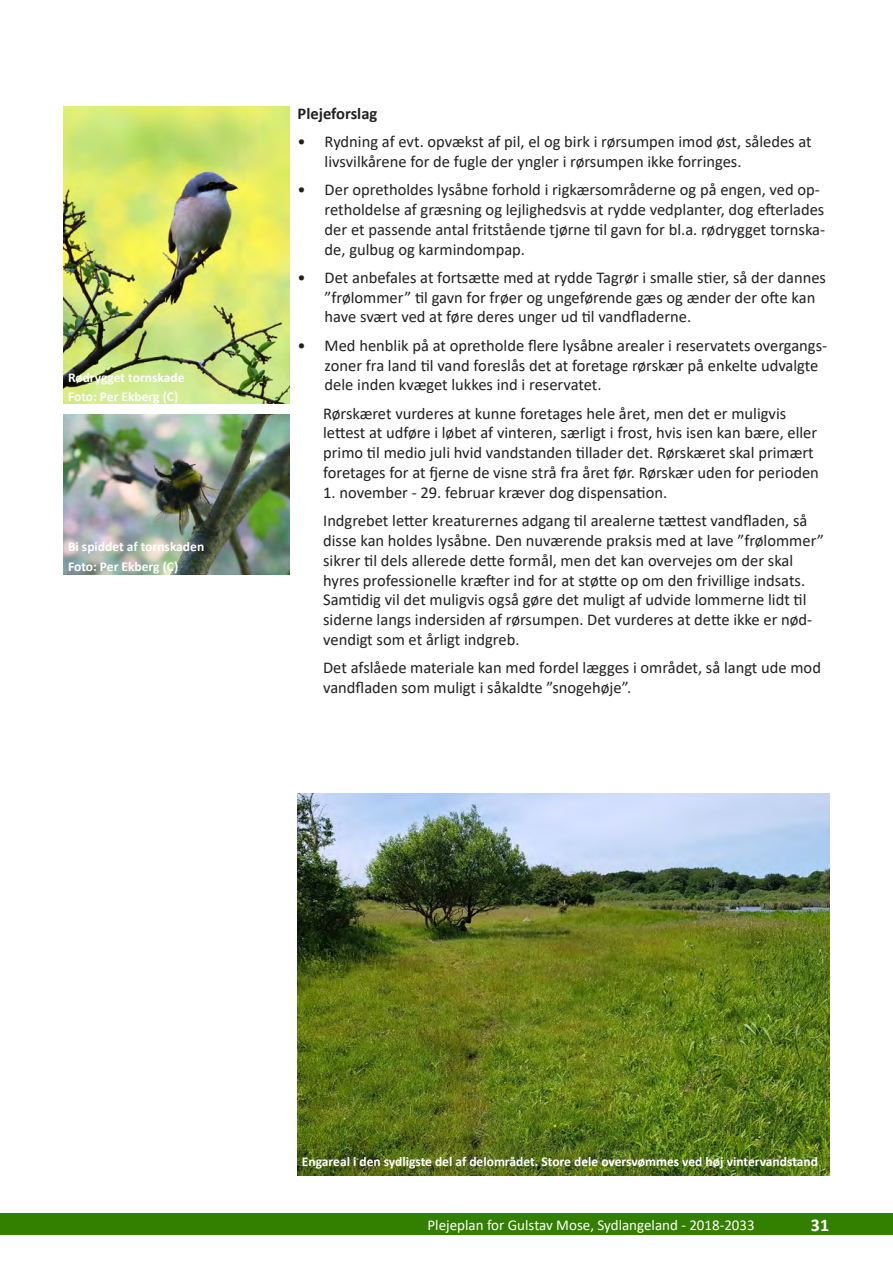
<style>
.page{position:relative;width:893px;height:1263px;background:#fff}
.page>*{position:absolute;margin:0;border:0;box-sizing:border-box;transform-origin:0 0}
.t1{font:700 18px "Calibri";color:#fff}
.t2{font:16.5px/19.8px "Calibri";color:#231f20}
.t3{font:700 16.5px "Calibri";color:#231f20}
.t4{font:15px "Calibri";color:#fff}
.t5{font:700 13.5px/19.2px "Calibri";color:#fff}
</style>
<div class="page">
<div style="left:0;top:1213px;width:893px;height:22px;background:#338000"></div>
<img style="left:64px;top:106px;width:225px;height:298px">
<img style="left:64px;top:415px;width:225px;height:159px">
<img style="left:298px;top:793px;width:531px;height:383px">
<p class="t5" style="left:68px;top:367px;width:118px">Rødrygget tornskade<br>Foto: Per Ekberg (C)</p>
<p class="t5" style="left:68px;top:537px;width:138px">Bi spiddet af tornskaden<br>Foto: Per Ekberg (C)</p>
<p class="t3" style="left:298px;top:102px;width:81px">Plejeforslag</p>
<p class="t2" style="left:325px;top:131px;width:488px;text-indent:-27px">• Rydning af evt. opvækst af pil, el og birk i rørsumpen imod øst, således at livsvilkårene for de fugle der yngler i rørsumpen ikke forringes.</p>
<p class="t2" style="left:325px;top:179px;width:502px;text-indent:-27px">• Der opretholdes lysåbne forhold i rigkærsområderne og på engen, ved op&shy;retholdelse af græsning og lejlighedsvis at rydde vedplanter, dog efterlades der et passende antal fritstående tjørne til gavn for bl.a. rødrygget tornska&shy;de, gulbug og karmindompap.</p>
<p class="t2" style="left:325px;top:267px;width:503px;text-indent:-27px">• Det anbefales at fortsætte med at rydde Tagrør i smalle stier, så der dannes ”frølommer” til gavn for frøer og ungeførende gæs og ænder der ofte kan have svært ved at føre deres unger ud til vandfladerne.</p>
<p class="t2" style="left:325px;top:335px;width:504px;text-indent:-27px">• Med henblik på at opretholde flere lysåbne arealer i reservatets overgangs&shy;zoner fra land til vand foreslås det at foretage rørskær på enkelte udvalgte dele inden kvæget lukkes ind i reservatet.</p>
<p class="t2" style="left:323px;top:403px;width:497px">Rørskæret vurderes at kunne foretages hele året, men det er muligvis lettest at udføre i løbet af vinteren, særligt i frost, hvis isen kan bære, eller primo til medio juli hvid vandstanden tillader det. Rørskæret skal primært foretages for at fjerne de visne strå fra året før. Rørskær uden for perioden</p>
<p class="t2" style="left:323px;top:478px;width:486px;line-height:28.3px">1. november - 29. februar kræver dog dispensation.<br>Indgrebet letter kreaturernes adgang til arealerne tættest vandfladen, så</p>
<p class="t2" style="left:323px;top:530px;width:502px">disse kan holdes lysåbne. Den nuværende praksis med at lave ”frølommer” sikrer til dels allerede dette formål, men det kan overvejes om der skal hyres professionelle kræfter ind for at støtte op om den frivillige indsats.<br>Samtidig vil det muligvis også gøre det muligt af udvide lommerne lidt til siderne langs indersiden af rørsumpen. Det vurderes at dette ikke er nød&shy;vendigt som et årligt indgreb.</p>
<p class="t2" style="left:323px;top:657px;width:499px">Det afslåede materiale kan med fordel lægges i området, så langt ude mod vandfladen som muligt i såkaldte ”snogehøje”.</p>
<p class="t5" style="left:302px;top:1151px;width:518px">Engareal i den sydligste del af delområdet. Store dele oversvømmes ved høj vintervandstand</p>
<p class="t4" style="left:428px;top:1214px;width:329px">Plejeplan for Gulstav Mose, Sydlangeland - 2018-2033</p>
<p class="t1" style="left:811px;top:1212px;width:20px">31</p>
</div>
